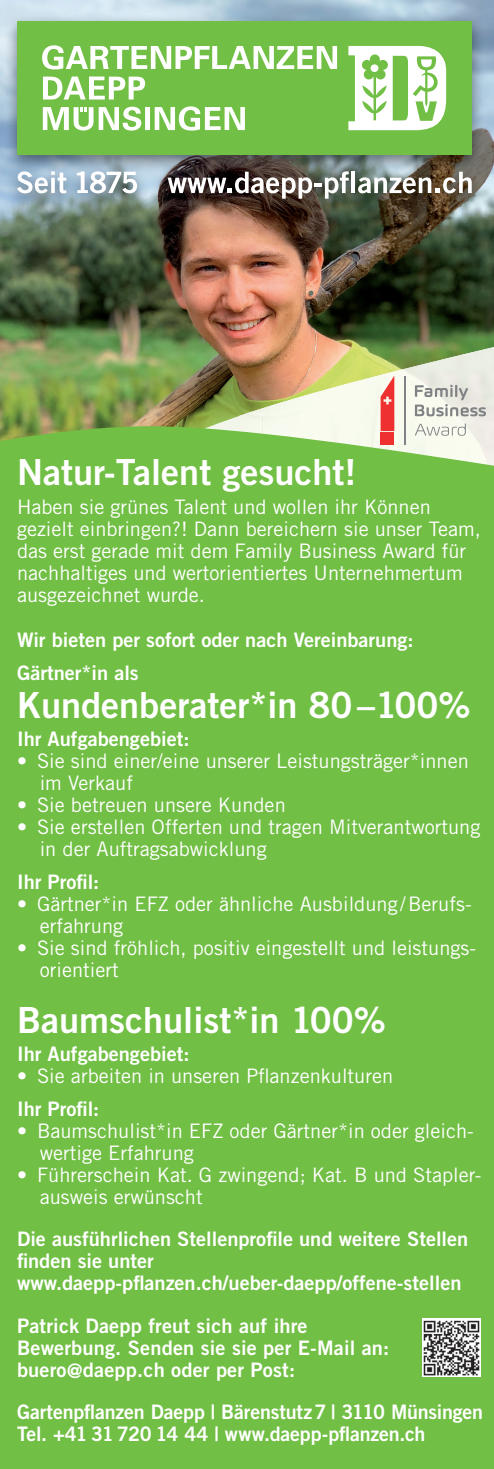
<style>
.page{position:relative;width:494px;height:1469px;background:#fff}
.page>*{position:absolute;margin:0;border:0;box-sizing:border-box;transform-origin:0 0}
.t1{font:36px "Trade Gothic LT Std Bd 2";color:#fff}
.t2{font:20px/22px "Trade Gothic LT Std";color:#fff}
.t3{font:20px/22px "Trade Gothic LT Std Bd 2";color:#fff}
</style>
<div class="page">
<div style="left:0;top:417px;width:493px;height:1051px;background:#71bf44"></div>
<img style="left:0;top:0;width:493px;height:441px">
<img style="left:262px;top:347px;width:231px;height:29px">
<img style="left:5px;top:15px;width:479px;height:201px">
<div style="left:18px;top:22px;width:453px;height:133px;background:#71bf44"></div>
<svg style="left:348px;top:46px;width:98px;height:84px"></svg>
<svg style="left:43px;top:106px;width:202px;height:25px"></svg>
<svg style="left:43px;top:76px;width:102px;height:23px"></svg>
<svg style="left:42px;top:45px;width:295px;height:24px"></svg>
<svg style="left:17px;top:171px;width:49px;height:22px"></svg>
<svg style="left:77px;top:171px;width:60px;height:22px"></svg>
<svg style="left:167px;top:171px;width:181px;height:28px"></svg>
<hr style="left:351px;top:172px;width:4px;height:21px;background:#fff">
<svg style="left:358px;top:172px;width:113px;height:21px"></svg>
<svg style="left:204px;top:376px;width:289px;height:90px"></svg>
<img style="left:422px;top:1319px;width:58px;height:57px">
<h1 class="t1" style="left:17px;top:450px;width:340px">Natur-Talent gesucht!</h1>
<p class="t2" style="left:17px;top:495px;width:465px">Haben sie grünes Talent und wollen ihr Können gezielt einbringen?! Dann bereichern sie unser Team, das erst gerade mit dem Family Business Award für nachhaltiges und wertorientiertes Unternehmertum ausgezeichnet wurde.</p>
<p class="t3" style="left:17px;top:622px;width:398px;line-height:33.4px">Wir bieten per sofort oder nach Vereinbarung:<br>Gärtner*in als</p>
<h1 class="t1" style="left:17px;top:683px;width:454px">Kundenberater*in 80 –100%</h1>
<p class="t3" style="left:17px;top:727px;width:174px">Ihr Aufgabengebiet:</p>
<p class="t2" style="left:40px;top:749px;width:430px;text-indent:-23px">• Sie sind einer/eine unserer Leistungsträger*innen im Verkauf</p>
<p class="t2" style="left:17px;top:793px;width:270px">• Sie betreuen unsere Kunden</p>
<p class="t2" style="left:40px;top:815px;width:442px;text-indent:-23px">• Sie erstellen Offerten und tragen Mitverantwortung in der Auftragsabwicklung</p>
<p class="t3" style="left:17px;top:870px;width:84px">Ihr Profil:</p>
<p class="t2" style="left:40px;top:893px;width:433px;text-indent:-23px">• Gärtner*in EFZ oder ähnliche Ausbildung / Berufs&shy;erfahrung</p>
<p class="t2" style="left:40px;top:937px;width:437px;text-indent:-23px">• Sie sind fröhlich, positiv eingestellt und leistungs&shy;orientiert</p>
<h1 class="t1" style="left:17px;top:998px;width:370px">Baumschulist*in 100%</h1>
<p class="t3" style="left:17px;top:1042px;width:174px">Ihr Aufgabengebiet:</p>
<p class="t2" style="left:17px;top:1064px;width:377px">• Sie arbeiten in unseren Pflanzenkulturen</p>
<p class="t3" style="left:17px;top:1097px;width:84px">Ihr Profil:</p>
<p class="t2" style="left:40px;top:1120px;width:435px;text-indent:-23px">• Baumschulist*in EFZ oder Gärtner*in oder gleich&shy;wertige Erfahrung</p>
<p class="t2" style="left:40px;top:1164px;width:442px;text-indent:-23px">• Führerschein Kat. G zwingend; Kat. B und Stapler&shy;ausweis erwünscht</p>
<p class="t3" style="left:17px;top:1227px;width:452px">Die ausführlichen Stellenprofile und weitere Stellen finden sie unter www.daepp-pflanzen.ch/ueber-daepp/offene-stellen</p>
<p class="t3" style="left:17px;top:1313px;width:373px">Patrick Daepp freut sich auf ihre<br>Bewerbung. Senden sie sie per E-Mail an: buero@daepp.ch oder per Post:</p>
<p class="t3" style="left:17px;top:1400px;width:467px">Gartenpflanzen Daepp | Bärenstutz 7 | 3110 Münsingen<br>Tel. +41 31 720 14 44 | www.daepp-pflanzen.ch</p>
</div>
